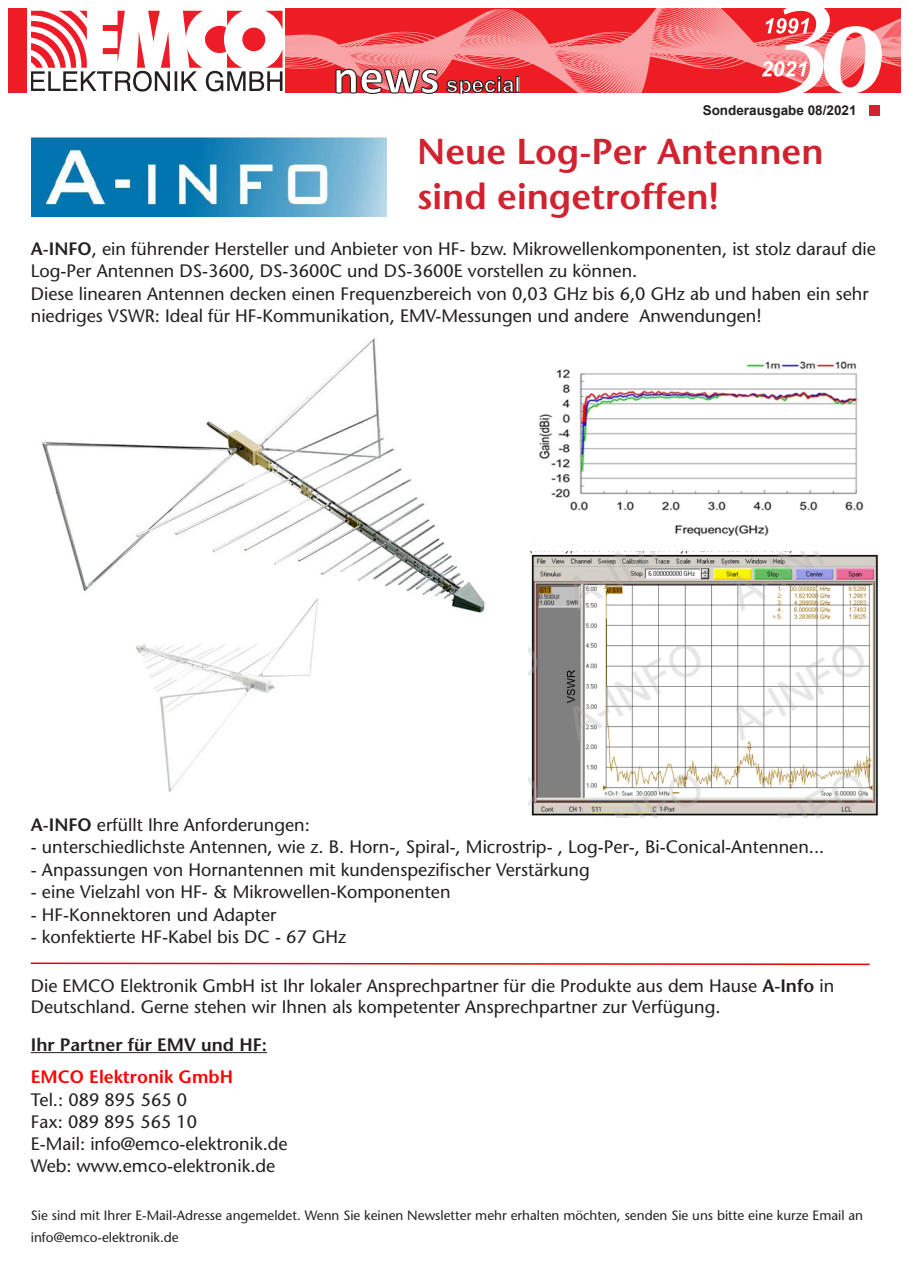
<style>
.page{position:relative;width:910px;height:1280px;background:#fff}
.page>*{position:absolute;margin:0;border:0;box-sizing:border-box;transform-origin:0 0}
.Infokasten_2{font:600 36px/45px "Stone Sans Std";color:#d1222f}
.Infokasten_2-2{font:500 18px/22.5px "Stone Sans Std";color:#231f20}
.Infokasten_2-3{font:600 18px "Stone Sans Std";color:#231f20}
.Infokasten_2-4{font:600 18px "Stone Sans Std";color:#f00}
.Infokasten_2-5{font:500 13.5px/21.3px "Stone Sans Std";color:#231f20}
.t1{font:700 13.5px "Arial";color:#231f20}
.s1{font-weight:600}
</style>
<div class="page">
<div style="left:870px;top:105px;width:10px;height:11px;background:#d1222f"></div>
<div style="left:9px;top:9px;width:892px;height:84px;background:#ee1d23"></div>
<img style="left:285px;top:9px;width:616px;height:84px">
<div style="left:27px;top:9px;width:258px;height:84px;background:linear-gradient(to bottom,#fff,#fff)"></div>
<svg style="left:31px;top:11px;width:252px;height:81px"></svg>
<svg style="left:334px;top:62px;width:105px;height:31px;background:#d38a8d"></svg>
<svg style="left:760px;top:9px;width:122px;height:84px"></svg>
<svg style="left:445px;top:76px;width:70px;height:17px"></svg>
<hr style="left:516px;top:77px;width:3px;height:15px;background:#fff">
<svg style="left:30px;top:962px;width:840px;height:4px"></svg>
<hr style="left:31px;top:1052px;width:236px;height:1px;background:#231f20">
<img style="left:32px;top:137px;width:354px;height:79px">
<img style="left:535px;top:361px;width:329px;height:178px">
<img style="left:528px;top:552px;width:351px;height:266px">
<img style="left:42px;top:337px;width:443px;height:455px">
<p class="t1" style="left:703px;top:101px;width:155px">Sonderausgabe 08/2021</p>
<p class="Infokasten_2" style="left:417px;top:128px;width:408px">Neue Log-Per Antennen sind eingetroffen!</p>
<p class="Infokasten_2-2" style="left:31px;top:237px;width:847px"><span class="s1">A-INFO</span>, ein führender Hersteller und Anbieter von HF- bzw. Mikrowellenkomponenten, ist stolz darauf die<br>Log-Per Antennen DS-3600, DS-3600C und DS-3600E vorstellen zu können.</p>
<p class="Infokasten_2-2" style="left:31px;top:282px;width:839px">Diese linearen Antennen decken einen Frequenzbereich von 0,03 GHz bis 6,0 GHz ab und haben ein sehr niedriges VSWR: Ideal für HF-Kommunikation, EMV-Messungen und andere Anwendungen!</p>
<p class="Infokasten_2-2" style="left:31px;top:813px;width:281px"><span class="s1">A-INFO</span> erfüllt Ihre Anforderungen:</p>
<p class="Infokasten_2-2" style="left:31px;top:836px;width:795px">- unterschiedlichste Antennen, wie z. B. Horn-, Spiral-, Microstrip- , Log-Per-, Bi-Conical-Antennen...</p>
<p class="Infokasten_2-2" style="left:31px;top:858px;width:560px">- Anpassungen von Hornantennen mit kundenspezifischer Verstärkung</p>
<p class="Infokasten_2-2" style="left:31px;top:881px;width:421px">- eine Vielzahl von HF- &amp; Mikrowellen-Komponenten</p>
<p class="Infokasten_2-2" style="left:31px;top:903px;width:247px">- HF-Konnektoren und Adapter</p>
<p class="Infokasten_2-2" style="left:31px;top:926px;width:317px">- konfektierte HF-Kabel bis DC - 67 GHz</p>
<p class="Infokasten_2-2" style="left:31px;top:975px;width:805px;line-height:21px">Die EMCO Elektronik GmbH ist Ihr lokaler Ansprechpartner für die Produkte aus dem Hause <span class="s1">A-Info</span> in<br>Deutschland. Gerne stehen wir Ihnen als kompetenter Ansprechpartner zur Verfügung.</p>
<p class="Infokasten_2-3" style="left:31px;top:1034px;width:238px">Ihr Partner für EMV und HF:</p>
<p class="Infokasten_2-4" style="left:31px;top:1066px;width:204px">EMCO Elektronik GmbH</p>
<p class="Infokasten_2-2" style="left:31px;top:1088px;width:158px">Tel.: 089 895 565 0</p>
<p class="Infokasten_2-2" style="left:31px;top:1110px;width:168px">Fax: 089 895 565 10</p>
<p class="Infokasten_2-2" style="left:31px;top:1132px;width:258px">E-Mail: info@emco-elektronik.de</p>
<p class="Infokasten_2-2" style="left:31px;top:1155px;width:246px">Web: www.emco-elektronik.de</p>
<p class="Infokasten_2-5" style="left:31px;top:1205px;width:834px">Sie sind mit Ihrer E-Mail-Adresse angemeldet. Wenn Sie keinen Newsletter mehr erhalten möchten, senden Sie uns bitte eine kurze Email an info@emco-elektronik.de</p>
</div>
